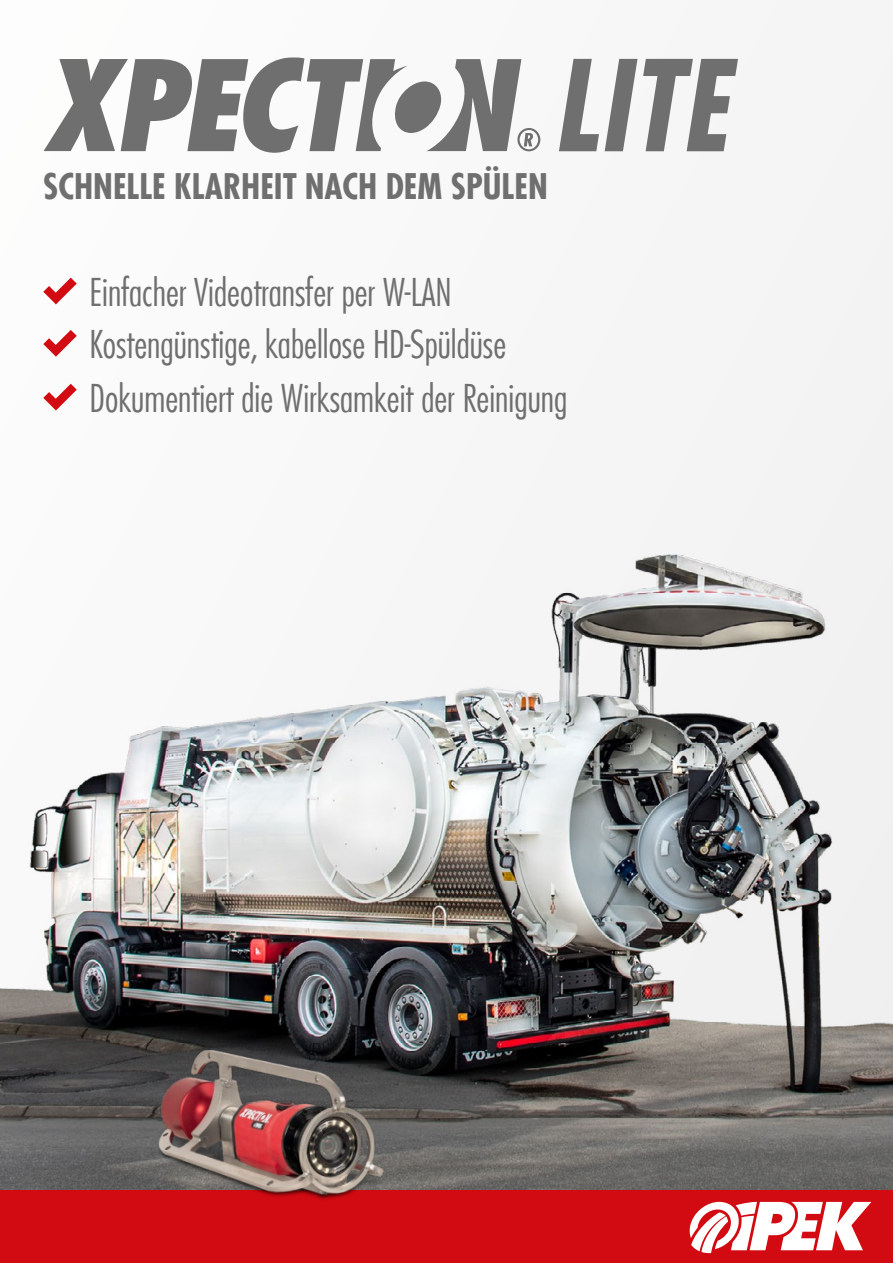
<style>
.page{position:relative;width:893px;height:1263px;background:#f7f7f7}
.page>*{position:absolute;margin:0;border:0;box-sizing:border-box;transform-origin:0 0}
.t1{font:italic 700 condensed 122.55px "Futura Com";color:#706f6f}
.t2{font:300 condensed 37.5px/53.8px "Futura Com";color:#706f6f}
.t3{font:700 condensed 34.5px "Futura Com";color:#706f6f}
</style>
<div class="page">
<div style="left:0;top:1190px;width:893px;height:73px;background:#d20a11"></div>
<img style="left:0;top:554px;width:893px;height:636px">
<img style="left:65px;top:941px;width:454px;height:259px">
<svg style="left:44px;top:57px;width:496px;height:96px"></svg>
<svg style="left:43px;top:330px;width:34px;height:27px"></svg>
<svg style="left:43px;top:384px;width:34px;height:26px"></svg>
<svg style="left:43px;top:278px;width:34px;height:26px"></svg>
<svg style="left:690px;top:1202px;width:181px;height:51px"></svg>
<p class="t3" style="left:43px;top:163px;width:506px">SCHNELLE KLARHEIT NACH DEM SPÜLEN</p>
<h1 class="t1" style="left:552px;top:24px;width:177px">LITE</h1>
<p class="t2" style="left:90px;top:265px;width:364px">Einfacher Videotransfer per W-LAN</p>
<p class="t2" style="left:90px;top:317px;width:479px">Kostengünstige, kabellose HD-Spüldüse<br>Dokumentiert die Wirksamkeit der Reinigung</p>
</div>
